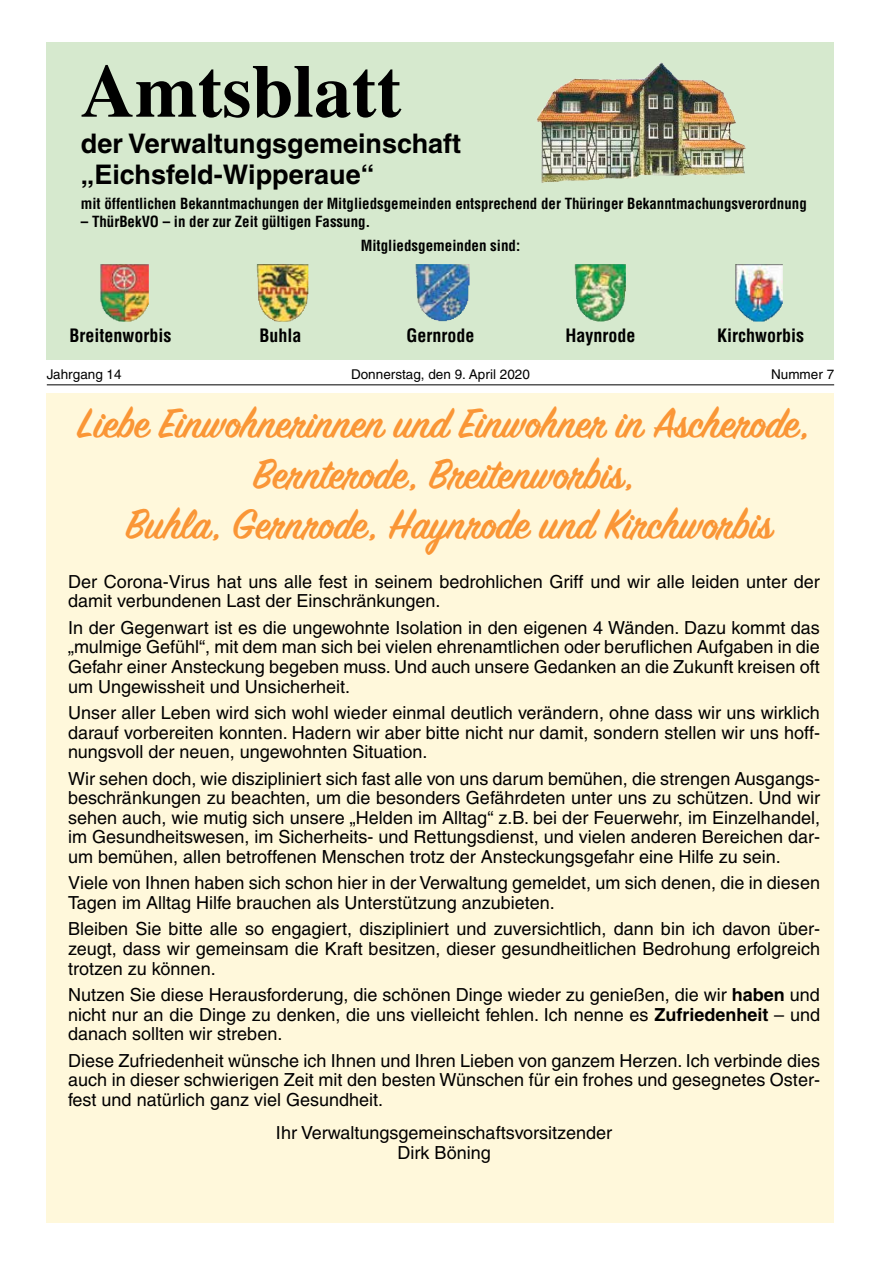
<style>
.page{position:relative;width:881px;height:1263px;background:#fff}
.page>*{position:absolute;margin:0;border:0;box-sizing:border-box;transform-origin:0 0}
.t1{font:700 75px "Times LT";color:#000}
.t2{font:600 46.5px/50.7px "Sign Painter House Script";color:#fa9636;text-align:center}
.t3{font:700 27px/31.5px "Helvetica LT";color:#000}
.t4{font:18px/19.6px "Helvetica LT";color:#000;text-align:justify}
.t5{font:700 condensed 18px "Helvetica LT";color:#000}
.t6{font:700 condensed 15px "Helvetica LT";color:#000}
.t7{font:13.5px "Helvetica LT";color:#000}
.s1{font-weight:700}
</style>
<div class="page">
<div style="left:47px;top:393px;width:786px;height:829px;background:#fff8db"></div>
<div style="left:47px;top:42px;width:786px;height:317px;background:#d6e9ce"></div>
<img style="left:100px;top:264px;width:49px;height:58px">
<img style="left:257px;top:264px;width:51px;height:58px">
<img style="left:415px;top:264px;width:54px;height:57px">
<img style="left:574px;top:264px;width:51px;height:58px">
<img style="left:735px;top:264px;width:47px;height:57px">
<img style="left:537px;top:63px;width:208px;height:120px">
<hr style="left:47px;top:384px;width:786px;height:1px;background:#000">
<h1 class="t1" style="left:81px;top:47px;width:322px">Amtsblatt</h1>
<h3 class="t3" style="left:81px;top:127px;width:381px">der Verwaltungsgemeinschaft „Eichsfeld-Wipperaue“</h3>
<p class="t6" style="left:81px;top:194px;width:727px">mit öffentlichen Bekanntmachungen der Mitgliedsgemeinden entsprechend der Thüringer Bekanntmachungsverordnung</p>
<p class="t6" style="left:81px;top:212px;width:291px">– ThürBekVO – in der zur Zeit gültigen Fassung.</p>
<p class="t6" style="left:360px;top:236px;width:161px">Mitgliedsgemeinden sind:</p>
<p class="t5" style="left:69px;top:324px;width:103px">Breitenworbis</p>
<p class="t5" style="left:259px;top:324px;width:43px">Buhla</p>
<p class="t5" style="left:406px;top:324px;width:69px">Gernrode</p>
<p class="t5" style="left:565px;top:324px;width:71px">Haynrode</p>
<p class="t5" style="left:716px;top:324px;width:88px">Kirchworbis</p>
<p class="t7" style="left:47px;top:367px;width:76px">Jahrgang 14</p>
<p class="t7" style="left:351px;top:367px;width:180px">Donnerstag, den 9. April 2020</p>
<p class="t7" style="left:770px;top:367px;width:65px">Nummer 7</p>
<h2 class="t2" style="left:78px;top:402px;width:733px">Liebe Einwohnerinnen und Einwohner in Ascherode,<br>Bernterode, Breitenworbis,<br>Buhla, Gernrode, Haynrode und Kirchworbis</h2>
<p class="t4" style="left:68px;top:571px;width:753px">Der Corona-Virus hat uns alle fest in seinem bedrohlichen Griff und wir alle leiden unter der damit verbundenen Last der Einschränkungen.</p>
<p class="t4" style="left:68px;top:617px;width:753px">In der Gegenwart ist es die ungewohnte Isolation in den eigenen 4 Wänden. Dazu kommt das „mulmige Gefühl“, mit dem man sich bei vielen ehrenamtlichen oder beruflichen Aufgaben in die Gefahr einer Ansteckung begeben muss. Und auch unsere Gedanken an die Zukunft kreisen oft um Ungewissheit und Unsicherheit.</p>
<p class="t4" style="left:68px;top:703px;width:753px">Unser aller Leben wird sich wohl wieder einmal deutlich verändern, ohne dass wir uns wirklich darauf vorbereiten konnten. Hadern wir aber bitte nicht nur damit, sondern stellen wir uns hoff&shy;nungsvoll der neuen, ungewohnten Situation.</p>
<p class="t4" style="left:68px;top:768px;width:753px">Wir sehen doch, wie diszipliniert sich fast alle von uns darum bemühen, die strengen Ausgangs&shy;beschränkungen zu beachten, um die besonders Gefährdeten unter uns zu schützen. Und wir sehen auch, wie mutig sich unsere „Helden im Alltag“ z.B. bei der Feuerwehr, im Einzelhandel, im Gesundheitswesen, im Sicherheits- und Rettungsdienst, und vielen anderen Bereichen dar&shy;um bemühen, allen betroffenen Menschen trotz der Ansteckungsgefahr eine Hilfe zu sein.</p>
<p class="t4" style="left:68px;top:873px;width:753px">Viele von Ihnen haben sich schon hier in der Verwaltung gemeldet, um sich denen, die in diesen<br>Tagen im Alltag Hilfe brauchen als Unterstützung anzubieten.</p>
<p class="t4" style="left:68px;top:919px;width:753px">Bleiben Sie bitte alle so engagiert, diszipliniert und zuversichtlich, dann bin ich davon über&shy;zeugt, dass wir gemeinsam die Kraft besitzen, dieser gesundheitlichen Bedrohung erfolgreich trotzen zu können.</p>
<p class="t4" style="left:68px;top:985px;width:753px">Nutzen Sie diese Herausforderung, die schönen Dinge wieder zu genießen, die wir <span class="s1">haben</span> und nicht nur an die Dinge zu denken, die uns vielleicht fehlen. Ich nenne es <span class="s1">Zufriedenheit</span> – und danach sollten wir streben.</p>
<p class="t4" style="left:68px;top:1050px;width:753px">Diese Zufriedenheit wünsche ich Ihnen und Ihren Lieben von ganzem Herzen. Ich verbinde dies auch in dieser schwierigen Zeit mit den besten Wünschen für ein frohes und gesegnetes Oster&shy;fest und natürlich ganz viel Gesundheit.</p>
<p class="t4" style="left:276px;top:1123px;width:337px;text-align:center">Ihr Verwaltungsgemeinschaftsvorsitzender<br>Dirk Böning</p>
</div>
